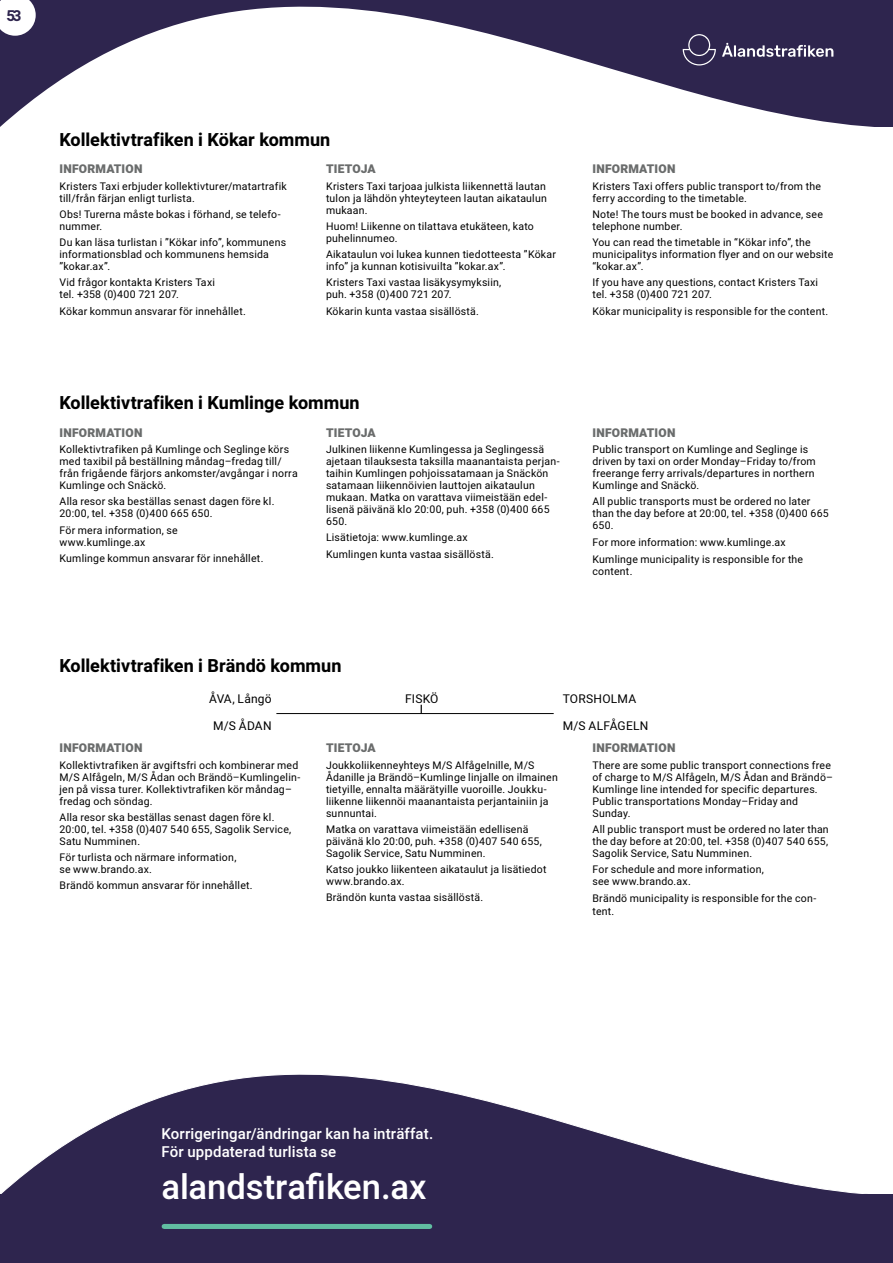
<style>
.page{position:relative;width:893px;height:1263px;background:#fff}
.page>*{position:absolute;margin:0;border:0;box-sizing:border-box;transform-origin:0 0}
.t1{font:500 34.5px "Heebo";color:#fff}
.t2{font:700 18px "Heebo";color:#000}
.t3{font:500 15px/18px "Heebo";letter-spacing:.01em;color:#fff}
.t4{font:700 15px "Heebo";color:#2e254e}
.t5{font:900 12px "Heebo";letter-spacing:.015em;color:#6a6c6c}
.t6{font:12px "Heebo";letter-spacing:.02em;color:#000}
.t7{font:10.5px/12px "Heebo";letter-spacing:.02em;color:#000}
</style>
<div class="page">
<svg style="left:0;top:1074px;width:893px;height:121px;fill:#2e254e"></svg>
<div style="left:0;top:1195px;width:893px;height:68px;background:#2e254e"></div>
<div style="left:164px;top:1224px;width:266px;height:5px;background:#61bea2"></div>
<svg style="left:0;top:0;width:893px;height:127px"></svg>
<svg style="left:722px;top:43px;width:111px;height:14px"></svg>
<svg style="left:683px;top:34px;width:33px;height:31px"></svg>
<svg style="left:0;top:0;width:36px;height:36px"></svg>
<hr style="left:276px;top:713px;width:278px;height:1px;background:#000">
<h3 class="t4" style="left:6px;top:5px;width:16px">53</h3>
<h2 class="t2" style="left:60px;top:127px;width:272px">Kollektivtrafiken i Kökar kommun</h2>
<p class="t5" style="left:60px;top:161px;width:84px">INFORMATION</p>
<p class="t7" style="left:60px;top:180px;width:229px">Kristers Taxi erbjuder kollektivturer/matartrafik till/från färjan enligt turlista.</p>
<p class="t7" style="left:60px;top:208px;width:223px">Obs! Turerna måste bokas i förhand, se telefo&shy;nummer.</p>
<p class="t7" style="left:60px;top:236px;width:228px">Du kan läsa turlistan i ”Kökar info”, kommunens informationsblad och kommunens hemsida ”kokar.ax”.</p>
<p class="t7" style="left:60px;top:277px;width:157px">Vid frågor kontakta Kristers Taxi tel. +358 (0)400 721 207.</p>
<p class="t7" style="left:60px;top:305px;width:188px">Kökar kommun ansvarar för innehållet.</p>
<p class="t5" style="left:326px;top:161px;width:51px">TIETOJA</p>
<p class="t7" style="left:326px;top:180px;width:222px;text-align:justify">Kristers Taxi tarjoaa julkista liikennettä lautan tulon ja lähdön yhteyteyteen lautan aikataulun mukaan.</p>
<p class="t7" style="left:326px;top:220px;width:209px">Huom! Liikenne on tilattava etukäteen, kato puhelinnumeo.</p>
<p class="t7" style="left:326px;top:248px;width:231px">Aikataulun voi lukea kunnen tiedotteesta ”Kökar info” ja kunnan kotisivuilta ”kokar.ax”.</p>
<p class="t7" style="left:326px;top:277px;width:177px">Kristers Taxi vastaa lisäkysymyksiin, puh. +358 (0)400 721 207.</p>
<p class="t7" style="left:326px;top:305px;width:154px">Kökarin kunta vastaa sisällöstä.</p>
<h2 class="t2" style="left:60px;top:390px;width:302px">Kollektivtrafiken i Kumlinge kommun</h2>
<p class="t5" style="left:60px;top:424px;width:84px">INFORMATION</p>
<p class="t7" style="left:60px;top:443px;width:240px">Kollektivtrafiken på Kumlinge och Seglinge körs med taxibil på beställning måndag–fredag till/ från frigående färjors ankomster/avgångar i norra Kumlinge och Snäckö.</p>
<p class="t7" style="left:60px;top:496px;width:216px">Alla resor ska beställas senast dagen före kl.<br>20:00, tel. +358 (0)400 665 650.</p>
<p class="t7" style="left:60px;top:524px;width:120px">För mera information, se www.kumlinge.ax</p>
<p class="t7" style="left:60px;top:552px;width:205px">Kumlinge kommun ansvarar för innehållet.</p>
<p class="t5" style="left:326px;top:424px;width:51px">TIETOJA</p>
<p class="t7" style="left:326px;top:443px;width:235px">Julkinen liikenne Kumlingessa ja Seglingessä ajetaan tilauksesta taksilla maanantaista perjan&shy;taihin Kumlingen pohjoissatamaan ja Snäckön satamaan liikennöivien lauttojen aikataulun mukaan. Matka on varattava viimeistään edel&shy;lisenä päivänä klo 20:00, puh. +358 (0)400 665<br>650.</p>
<p class="t7" style="left:326px;top:530px;width:169px;line-height:16.2px">Lisätietoja: www.kumlinge.ax<br>Kumlingen kunta vastaa sisällöstä.</p>
<p class="t5" style="left:592px;top:161px;width:84px">INFORMATION</p>
<p class="t7" style="left:592px;top:180px;width:230px">Kristers Taxi offers public transport to/from the ferry according to the timetable.</p>
<p class="t7" style="left:592px;top:208px;width:232px">Note! The tours must be booked in advance, see telephone number.</p>
<p class="t7" style="left:592px;top:236px;width:242px">You can read the timetable in “Kökar info”, the municipalitys information flyer and on our website “kokar.ax”.</p>
<p class="t7" style="left:592px;top:277px;width:227px">If you have any questions, contact Kristers Taxi tel. +358 (0)400 721 207.</p>
<p class="t7" style="left:592px;top:306px;width:237px">Kökar municipality is responsible for the content.</p>
<p class="t5" style="left:592px;top:424px;width:84px">INFORMATION</p>
<p class="t7" style="left:592px;top:443px;width:225px">Public transport on Kumlinge and Seglinge is driven by taxi on order Monday–Friday to/from freerange ferry arrivals/departures in northern Kumlinge and Snäckö.</p>
<p class="t7" style="left:592px;top:496px;width:238px">All public transports must be ordered no later than the day before at 20:00, tel. +358 (0)400 665<br>650.</p>
<p class="t7" style="left:592px;top:533px;width:212px;line-height:17px">For more information: www.kumlinge.ax<br>Kumlinge municipality is responsible for the</p>
<p class="t7" style="left:592px;top:566px;width:41px">content.</p>
<h2 class="t2" style="left:60px;top:653px;width:283px">Kollektivtrafiken i Brändö kommun</h2>
<p class="t6" style="left:209px;top:690px;width:64px">ÅVA, Långö</p>
<p class="t6" style="left:405px;top:690px;width:35px">FISKÖ</p>
<p class="t6" style="left:563px;top:690px;width:75px">TORSHOLMA</p>
<p class="t6" style="left:213px;top:717px;width:60px">M/S ÅDAN</p>
<p class="t6" style="left:563px;top:717px;width:87px">M/S ALFÅGELN</p>
<p class="t5" style="left:60px;top:740px;width:84px">INFORMATION</p>
<p class="t7" style="left:60px;top:759px;width:242px">Kollektivtrafiken är avgiftsfri och kombinerar med M/S Alfågeln, M/S Ådan och Brändö–Kumlingelin&shy;jen på vissa turer. Kollektivtrafiken kör måndag– fredag och söndag.</p>
<p class="t7" style="left:60px;top:811px;width:233px">Alla resor ska beställas senast dagen före kl.<br>20:00, tel. +358 (0)407 540 655, Sagolik Service,<br>Satu Numminen.</p>
<p class="t7" style="left:60px;top:851px;width:178px">För turlista och närmare information, se www.brando.ax.</p>
<p class="t7" style="left:60px;top:880px;width:195px">Brändö kommun ansvarar för innehållet.</p>
<p class="t5" style="left:326px;top:740px;width:51px">TIETOJA</p>
<p class="t7" style="left:326px;top:759px;width:233px">Joukkoliikenneyhteys M/S Alfågelnille, M/S Ådanille ja Brändö–Kumlinge linjalle on ilmainen tietyille, ennalta määrätyille vuoroille. Joukku&shy;liikenne liikennöi maanantaista perjantainiin ja sunnuntai.</p>
<p class="t7" style="left:326px;top:823px;width:217px">Matka on varattava viimeistään edellisenä päivänä klo 20:00, puh. +358 (0)407 540 655,<br>Sagolik Service, Satu Numminen.</p>
<p class="t7" style="left:326px;top:863px;width:222px">Katso joukko liikenteen aikataulut ja lisätiedot www.brando.ax.</p>
<p class="t7" style="left:326px;top:892px;width:159px">Brändön kunta vastaa sisällöstä.</p>
<p class="t5" style="left:592px;top:740px;width:84px">INFORMATION</p>
<p class="t7" style="left:592px;top:759px;width:242px">There are some public transport connections free of charge to M/S Alfågeln, M/S Ådan and Brändö– Kumlinge line intended for specific departures.<br>Public transportations Monday–Friday and Sunday.</p>
<p class="t7" style="left:592px;top:823px;width:238px;text-align:justify">All public transport must be ordered no later than the day before at 20:00, tel. +358 (0)407 540 655, Sagolik Service, Satu Numminen.</p>
<p class="t7" style="left:592px;top:863px;width:173px">For schedule and more information, see www.brando.ax.</p>
<p class="t7" style="left:592px;top:892px;width:225px;line-height:12.8px">Brändö municipality is responsible for the con&shy;tent.</p>
<h3 class="t3" style="left:162px;top:1125px;width:273px">Korrigeringar/ändringar kan ha inträffat.<br>För uppdaterad turlista se</h3>
<h1 class="t1" style="left:162px;top:1163px;width:267px">alandstrafiken.ax</h1>
</div>
